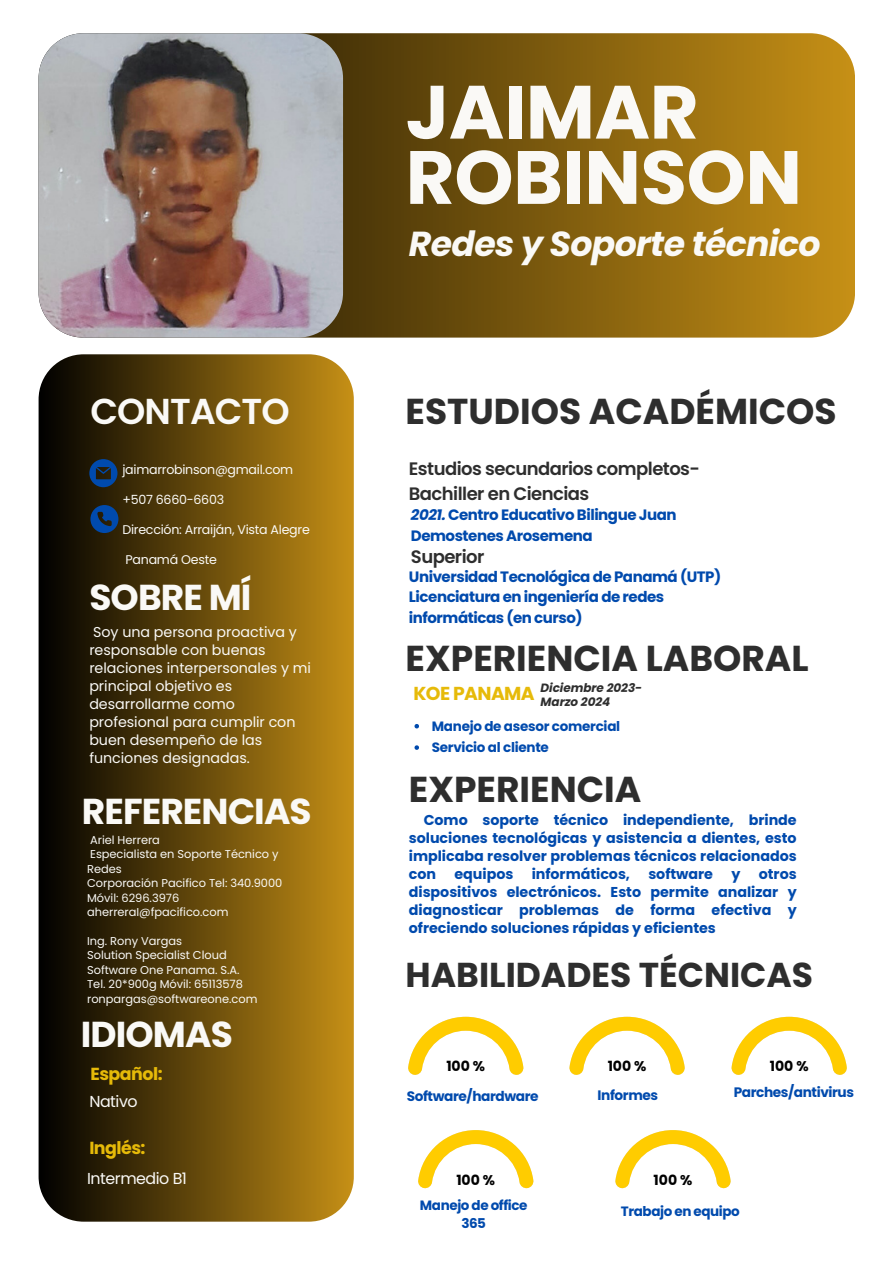
<style>
.page{position:relative;width:894px;height:1264px;background:#fff}
.page>*{position:absolute;margin:0;border:0;box-sizing:border-box;transform-origin:0 0}
.t1{font:700 75.3px/65.2px "Poppins";letter-spacing:-.005em;color:#faf9f6}
.t2{font:700 36px "Poppins";color:#2e2e2e}
.t3{font:700 36px "Poppins";letter-spacing:-.025em;color:#faf9f6}
.t4{font:600 36px "Poppins";letter-spacing:-.025em;color:#faf9f6}
.t5{font:italic 700 34.65px "Poppins";letter-spacing:-.02em;color:#faf9f6}
.t6{font:700 34.5px "Poppins";color:#2e2e2e}
.t7{font:700 18.75px "Poppins";letter-spacing:-.03em;color:#e6ba09}
.t8{font:600 18px/24.8px "Poppins";letter-spacing:-.03em;color:#2e2e2e}
.t9{font:700 17.4px "Poppins";letter-spacing:-.03em;color:#e6ba09}
.t10{font:15.9px "Poppins";letter-spacing:-.03em;color:#faf9f6}
.t11{font:700 15px/20.2px "Poppins";letter-spacing:-.03em;color:#004aad}
.t12{font:700 14.25px/18px "Poppins";letter-spacing:-.005em;color:#004aad;text-align:justify}
.t13{font:14.25px/18px "Poppins";letter-spacing:-.005em;color:#faf9f6}
.t14{font:700 14.1px "Poppins";color:#000}
.t15{font:700 13.65px "Poppins";letter-spacing:-.03em;color:#004aad}
.t16{font:700 13.5px/18px "Poppins";letter-spacing:-.02em;color:#004aad;text-align:center}
.t17{font:12.6px "Poppins";letter-spacing:-.02em;color:#faf9f6}
.t18{font:italic 700 12px "Poppins";letter-spacing:-.005em;color:#2e2e2e}
.t19{font:11.4px/14.4px "Poppins";letter-spacing:-.005em;color:#faf9f6}
.s1{font-style:italic}
</style>
<div class="page">
<svg style="left:39px;top:354px;width:315px;height:867px;background:#64490c"></svg>
<svg style="left:343px;top:33px;width:511px;height:304px;background:#886310"></svg>
<img style="left:39px;top:33px;width:304px;height:304px">
<svg style="left:89px;top:459px;width:28px;height:28px"></svg>
<svg style="left:90px;top:505px;width:28px;height:28px"></svg>
<svg style="left:418px;top:1130px;width:115px;height:58px"></svg>
<svg style="left:414px;top:724px;width:5px;height:4px"></svg>
<svg style="left:414px;top:745px;width:5px;height:4px"></svg>
<svg style="left:615px;top:1130px;width:115px;height:58px"></svg>
<svg style="left:408px;top:1016px;width:115px;height:58px"></svg>
<svg style="left:569px;top:1016px;width:115px;height:58px"></svg>
<svg style="left:731px;top:1016px;width:115px;height:58px"></svg>
<p class="t1" style="left:405px;top:80px;width:398px">JAIMAR<br>ROBINSON</p>
<p class="t5" style="left:409px;top:219px;width:413px">Redes y Soporte técnico</p>
<p class="t4" style="left:90px;top:386px;width:201px">CONTACTO</p>
<p class="t2" style="left:405px;top:386px;width:432px">ESTUDIOS ACADÉMICOS</p>
<p class="t8" style="left:409px;top:456px;width:292px">Estudios secundarios completos-<br>Bachiller en Ciencias</p>
<p class="t17" style="left:122px;top:461px;width:172px">jaimarrobinson@gmail.com</p>
<h2 class="t17" style="left:122px;top:490px;width:103px">+507 6660-6603</h2>
<p class="t17" style="left:122px;top:520px;width:189px">Dirección: Arraiján, Vista Alegre</p>
<h2 class="t17" style="left:125px;top:550px;width:93px">Panamá Oeste</h2>
<p class="t11" style="left:411px;top:505px;width:267px"><span class="s1">2021.</span> Centro Educativo Bilingue Juan<br>Demostenes Arosemena</p>
<p class="t11" style="left:409px;top:567px;width:314px">Universidad Tecnológica de Panamá (UTP)<br>Licenciatura en ingeniería de redes informáticas (en curso)</p>
<h2 class="t2" style="left:405px;top:633px;width:404px">EXPERIENCIA LABORAL</h2>
<p class="t8" style="left:411px;top:544px;width:75px">Superior</p>
<h1 class="t3" style="left:89px;top:572px;width:164px">SOBRE MÍ</h1>
<h2 class="t13" style="left:89px;top:623px;width:223px">Soy una persona proactiva y responsable con buenas relaciones interpersonales y mi principal objetivo es desarrollarme como profesional para cumplir con buen desempeño de las funciones designadas.</h2>
<h5 class="t18" style="left:540px;top:679px;width:103px">Diciembre 2023-</h5>
<p class="t7" style="left:413px;top:680px;width:123px">KOE PANAMA</p>
<h5 class="t18" style="left:540px;top:693px;width:71px">Marzo 2024</h5>
<h5 class="t16" style="left:431px;top:717px;width:190px">Manejo de asesor comercial</h5>
<p class="t16" style="left:431px;top:738px;width:118px">Servicio al cliente</p>
<h4 class="t3" style="left:82px;top:786px;width:231px">REFERENCIAS</h4>
<p class="t19" style="left:90px;top:832px;width:71px">Ariel Herrera</p>
<p class="t19" style="left:87px;top:847px;width:193px">Especialista en Soporte Técnico y<br>Redes</p>
<h2 class="t19" style="left:87px;top:876px;width:197px">Corporación Pacifico Tel: 340.9000<br>Móvil: 6296.3976 aherreraI@fpacifico.com</h2>
<h2 class="t19" style="left:87px;top:933px;width:96px">Ing. Rony Vargas</h2>
<p class="t19" style="left:87px;top:948px;width:141px">Solution Specialist Cloud</p>
<p class="t19" style="left:87px;top:962px;width:154px">Software One Panama. S.A.</p>
<p class="t19" style="left:87px;top:976px;width:172px">Tel. 20*900g Móvil: 65113578 ronpargas@softwareone.com</p>
<p class="t3" style="left:81px;top:1009px;width:153px">IDIOMAS</p>
<p class="t9" style="left:90px;top:1061px;width:74px">Español:</p>
<p class="t10" style="left:89px;top:1090px;width:50px">Nativo</p>
<p class="t9" style="left:89px;top:1135px;width:58px">Inglés:</p>
<p class="t10" style="left:87px;top:1167px;width:101px">Intermedio B1</p>
<h2 class="t2" style="left:409px;top:764px;width:234px">EXPERIENCIA</h2>
<p class="t12" style="left:409px;top:811px;width:389px;text-indent:15px">Como soporte técnico independiente, brinde soluciones tecnológicas y asistencia a dientes, esto implicaba resolver problemas técnicos relacionados con</p>
<p class="t12" style="left:454px;top:865px;width:60px">equipos</p>
<p class="t12" style="left:531px;top:865px;width:100px">informáticos,</p>
<p class="t12" style="left:648px;top:865px;width:66px">software</p>
<p class="t12" style="left:731px;top:865px;width:11px">y</p>
<p class="t12" style="left:409px;top:865px;width:389px;text-indent:350px">otros dispositivos electrónicos. Esto permite analizar y diagnosticar problemas de forma efectiva y ofreciendo soluciones rápidas y eficientes</p>
<h3 class="t6" style="left:405px;top:950px;width:409px">HABILIDADES TÉCNICAS</h3>
<p class="t14" style="left:446px;top:1056px;width:40px">100 %</p>
<p class="t14" style="left:607px;top:1056px;width:40px">100 %</p>
<p class="t14" style="left:769px;top:1056px;width:40px">100 %</p>
<h2 class="t15" style="left:406px;top:1086px;width:133px">Software/hardware</h2>
<h5 class="t15" style="left:597px;top:1085px;width:62px">Informes</h5>
<h6 class="t15" style="left:733px;top:1083px;width:122px">Parches/antivirus</h6>
<p class="t14" style="left:456px;top:1169px;width:40px">100 %</p>
<p class="t14" style="left:653px;top:1169px;width:40px">100 %</p>
<h5 class="t16" style="left:420px;top:1196px;width:109px">Manejo de office<br>365</h5>
<h6 class="t16" style="left:620px;top:1201px;width:120px">Trabajo en equipo</h6>
</div>
